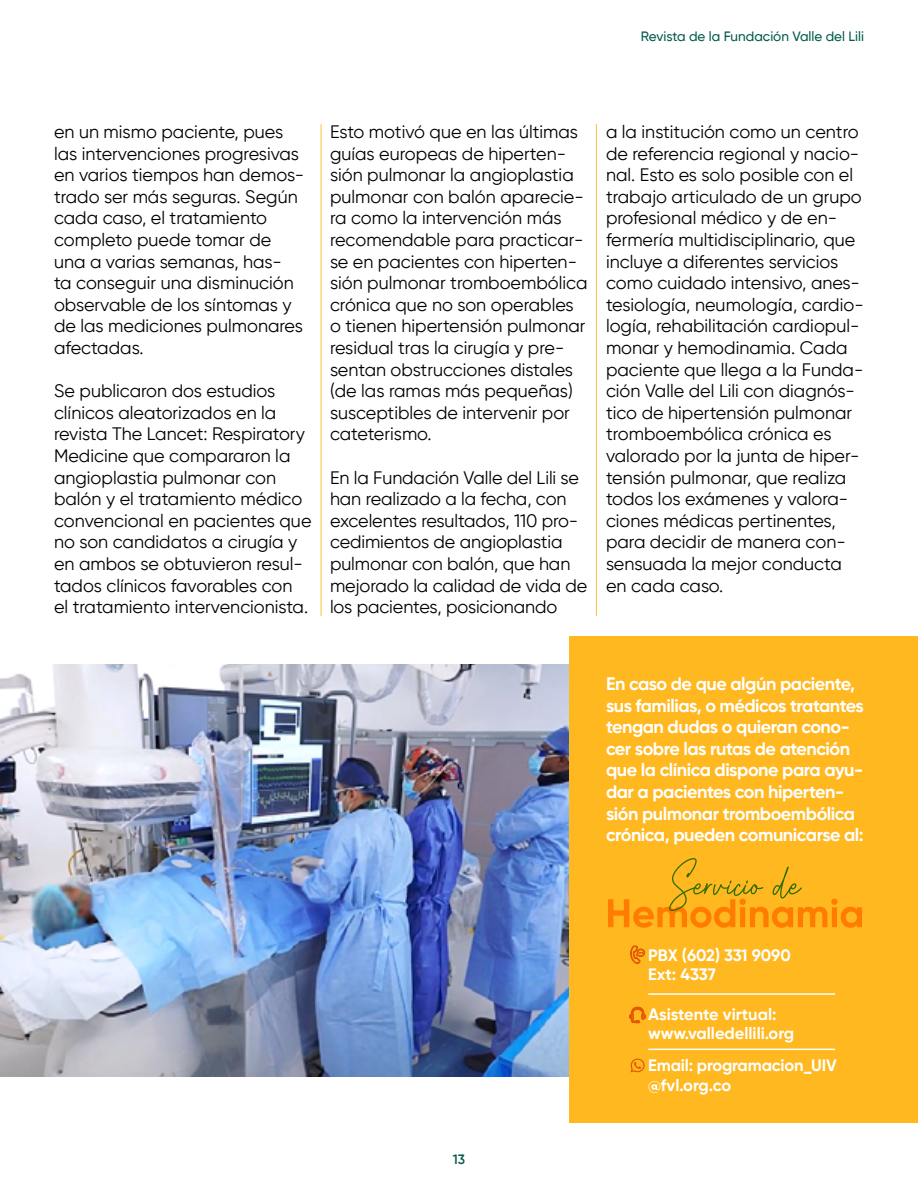
<style>
.page{position:relative;width:918px;height:1188px;background:#fff}
.page>*{position:absolute;margin:0;border:0;box-sizing:border-box;transform-origin:0 0}
.t1{font:18px/21.6px "Gilroy";color:#000}
.t2{font:700 18px/21.6px "Gilroy";letter-spacing:-.025em;color:#fff}
.t3{font:700 16.5px/19.2px "Gilroy";letter-spacing:-.005em;color:#fff}
.t4{font:500 13.5px "Gilroy";color:#035a4d}
.t5{font:600 13.5px "Gilroy";color:#035a4d}
</style>
<div class="page">
<img style="left:0;top:664px;width:569px;height:413px">
<div style="left:569px;top:637px;width:349px;height:486px;background:#ffb81f"></div>
<svg style="left:630px;top:945px;width:15px;height:19px"></svg>
<svg style="left:629px;top:1007px;width:17px;height:16px"></svg>
<svg style="left:630px;top:1058px;width:15px;height:14px"></svg>
<hr style="left:648px;top:993px;width:187px;height:2px;background:#fff">
<hr style="left:648px;top:1049px;width:187px;height:1px;background:#fff">
<svg style="left:608px;top:858px;width:254px;height:70px"></svg>
<hr style="left:321px;top:124px;width:1px;height:492px;background:#ffb81f">
<hr style="left:596px;top:124px;width:1px;height:492px;background:#ffb81f">
<p class="t4" style="left:641px;top:28px;width:225px">Revista de la Fundación Valle del Lili</p>
<p class="t1" style="left:54px;top:121px;width:252px">en un mismo paciente, pues las intervenciones progresivas en varios tiempos han demos&shy;trado ser más seguras. Según cada caso, el tratamiento completo puede tomar de una a varias semanas, has-<br>ta conseguir una disminución observable de los síntomas y de las mediciones pulmonares afectadas.</p>
<p class="t1" style="left:54px;top:380px;width:259px">Se publicaron dos estudios clínicos aleatorizados en la revista The Lancet: Respiratory<br>Medicine que compararon la angioplastia pulmonar con balón y el tratamiento médico convencional en pacientes que no son candidatos a cirugía y en ambos se obtuvieron resul&shy;tados clínicos favorables con<br>el tratamiento intervencionista.</p>
<p class="t1" style="left:330px;top:121px;width:259px">Esto motivó que en las últimas guías europeas de hiperten&shy;sión pulmonar la angioplastia pulmonar con balón aparecie&shy;ra como la intervención más recomendable para practicar&shy;se en pacientes con hiperten&shy;sión pulmonar tromboembólica crónica que no son operables o tienen hipertensión pulmonar residual tras la cirugía y pre&shy;sentan obstrucciones distales (de las ramas más pequeñas) susceptibles de intervenir por cateterismo.</p>
<p class="t1" style="left:330px;top:466px;width:259px">En la Fundación Valle del Lili se han realizado a la fecha, con excelentes resultados, 110 pro&shy;cedimientos de angioplastia pulmonar con balón, que han mejorado la calidad de vida de los pacientes, posicionando</p>
<p class="t1" style="left:606px;top:121px;width:259px">a la institución como un centro de referencia regional y nacio&shy;nal. Esto es solo posible con el trabajo articulado de un grupo profesional médico y de en&shy;fermería multidisciplinario, que incluye a diferentes servicios como cuidado intensivo, anes&shy;tesiología, neumología, cardio&shy;logía, rehabilitación cardiopul&shy;monar y hemodinamia. Cada paciente que llega a la Funda&shy;ción Valle del Lili con diagnós&shy;tico de hipertensión pulmonar tromboembólica crónica es valorado por la junta de hiper&shy;tensión pulmonar, que realiza todos los exámenes y valora&shy;ciones médicas pertinentes, para decidir de manera con&shy;sensuada la mejor conducta en cada caso.</p>
<p class="t2" style="left:606px;top:673px;width:259px">En caso de que algún paciente, sus familias, o médicos tratantes tengan dudas o quieran cono&shy;cer sobre las rutas de atención que la clínica dispone para ayu&shy;dar a pacientes con hiperten&shy;sión pulmonar tromboembólica crónica, pueden comunicarse al:</p>
<p class="t5" style="left:453px;top:1151px;width:14px">13</p>
<p class="t3" style="left:648px;top:945px;width:144px">PBX (602) 331 9090<br>Ext: 4337</p>
<p class="t3" style="left:648px;top:1004px;width:148px">Asistente virtual: www.valledellili.org</p>
<p class="t3" style="left:648px;top:1056px;width:190px">Email: programacion_UIV @fvl.org.co</p>
</div>
